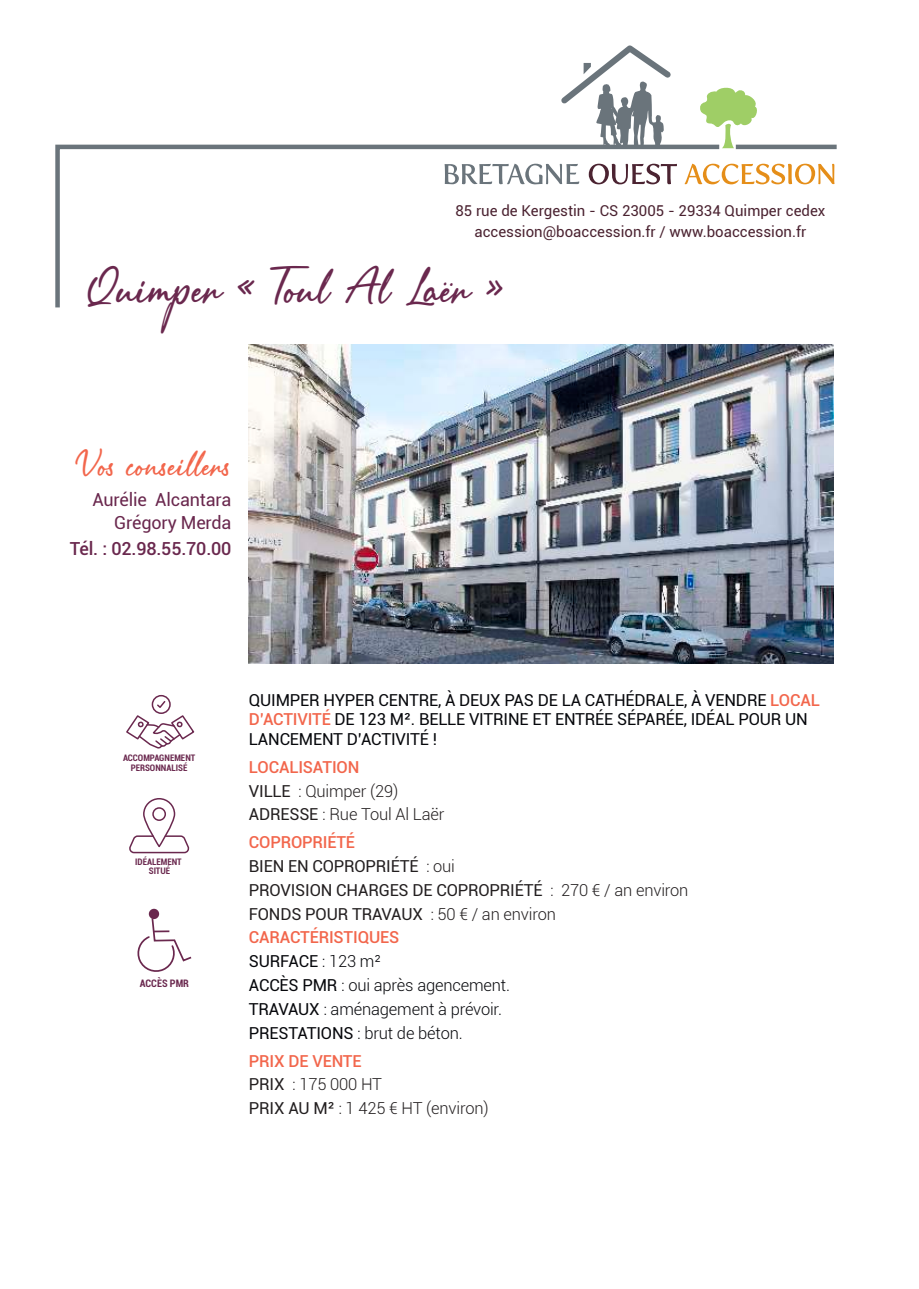
<style>
.page{position:relative;width:919px;height:1289px;background:#fff}
.page>*{position:absolute;margin:0;border:0;box-sizing:border-box;transform-origin:0 0}
.t1{font:45px "Manta Style Script DEMO";color:#6a284e}
.t2{font:33px "Manta Style Script DEMO";color:#f2664c}
.t3{font:18px/22.5px "Roboto";letter-spacing:-.01em;color:#6a284e;text-align:right}
.t4{font:500 18px "Roboto";letter-spacing:-.01em;color:#6a284e}
.t5{font:16.5px/23.7px "Roboto";letter-spacing:-.01em;color:#231f20}
.t6{font:16.5px/19.5px "Roboto";letter-spacing:-.01em;color:#06070b}
.t7{font:300 16.5px/23.7px "Roboto";letter-spacing:-.01em;color:#231f20}
.t8{font:15px/21px "Roboto";color:#4b2331;text-align:center}
.t9{font:700 condensed 10.35px "Roboto";color:#6a284e}
.t10{font:700 condensed 9px/9.8px "Roboto";color:#6a284e;text-align:center}
.s1{font-weight:500;color:#f2664c}
.s2{font-weight:400}
.s3{font-weight:300}
.s4{color:#06070b}
.s5{font-weight:300;color:#06070b}
</style>
<div class="page">
<svg style="left:723px;top:164px;width:111px;height:20px"></svg>
<svg style="left:561px;top:45px;width:274px;height:104px"></svg>
<svg style="left:55px;top:142px;width:668px;height:166px"></svg>
<hr style="left:735px;top:145px;width:101px;height:4px;background:#6a747b">
<img style="left:249px;top:344px;width:584px;height:319px">
<div style="left:152px;top:695px;width:19px;height:19px;border:2px solid #6a284e;border-radius:50%"></div>
<svg style="left:126px;top:699px;width:69px;height:50px"></svg>
<svg style="left:129px;top:834px;width:61px;height:20px"></svg>
<div style="left:152px;top:807px;width:14px;height:14px;border:2px solid #6a284e;border-radius:50%"></div>
<div style="left:143px;top:798px;width:32px;height:49px;border:2px solid #6a284e;border-radius:15px"></div>
<svg style="left:137px;top:916px;width:55px;height:56px"></svg>
<div style="left:150px;top:909px;width:8px;height:9px;background:#6a284e;border-radius:50%"></div>
<div style="left:149px;top:908px;width:10px;height:11px;border:2px solid #6a284e;border-radius:50%"></div>
<p class="t8" style="left:455px;top:201px;width:371px">85 rue de Kergestin - CS 23005 - 29334 Quimper cedex accession@boaccession.fr / www.boaccession.fr</p>
<h1 class="t1" style="left:88px;top:260px;width:416px">Quimper « Toul Al Laër »</h1>
<h2 class="t2" style="left:75px;top:444px;width:157px">Vos conseillers</h2>
<p class="t3" style="left:92px;top:490px;width:141px">Aurélie Alcantara<br>Grégory Merda</p>
<p class="t4" style="left:70px;top:541px;width:163px">Tél. : 02.98.55.70.00</p>
<p class="t10" style="left:123px;top:753px;width:74px">ACCOMPAGNEMENT<br>PERSONNALISÉ</p>
<p class="t10" style="left:135px;top:856px;width:48px">IDÉALEMENT<br>SITUÉ</p>
<p class="t9" style="left:140px;top:977px;width:51px">ACCÈS PMR</p>
<p class="t6" style="left:249px;top:691px;width:572px">QUIMPER HYPER CENTRE, À DEUX PAS DE LA CATHÉDRALE, À VENDRE <span class="s1">LOCAL<br>D’ACTIVITÉ</span> DE 123 M². BELLE VITRINE ET ENTRÉE SÉPARÉE, IDÉAL POUR UN<br>LANCEMENT D’ACTIVITÉ !</p>
<p class="t7" style="left:249px;top:756px;width:197px"><span class="s1">LOCALISATION<br></span><span class="s2">VILLE</span> : Quimper (29)<br><span class="s2">ADRESSE</span> : Rue Toul Al Laër</p>
<p class="t5" style="left:249px;top:832px;width:441px"><span class="s1">COPROPRIÉTÉ<br></span>BIEN EN COPROPRIÉTÉ <span class="s3">: oui<br></span>PROVISION CHARGES DE COPROPRIÉTÉ <span class="s3">: 270 € / an environ<br></span>FONDS POUR TRAVAUX <span class="s3">: 50 € / an environ<br></span><span class="s1">CARACTÉRISTIQUES<br></span><span class="s4">SURFACE</span> <span class="s5">: 123 m²<br></span><span class="s4">ACCÈS PMR</span> <span class="s5">: oui après agencement.<br></span><span class="s4">TRAVAUX</span> <span class="s5">: aménagement à prévoir.<br></span><span class="s4">PRESTATIONS</span> <span class="s5">: brut de béton.</span></p>
<p class="t7" style="left:249px;top:1048px;width:241px"><span class="s1">PRIX DE VENTE<br></span><span class="s2">PRIX</span> : 175 000 HT<br><span class="s2">PRIX AU M²</span> : 1 425 € HT (environ)</p>
</div>
